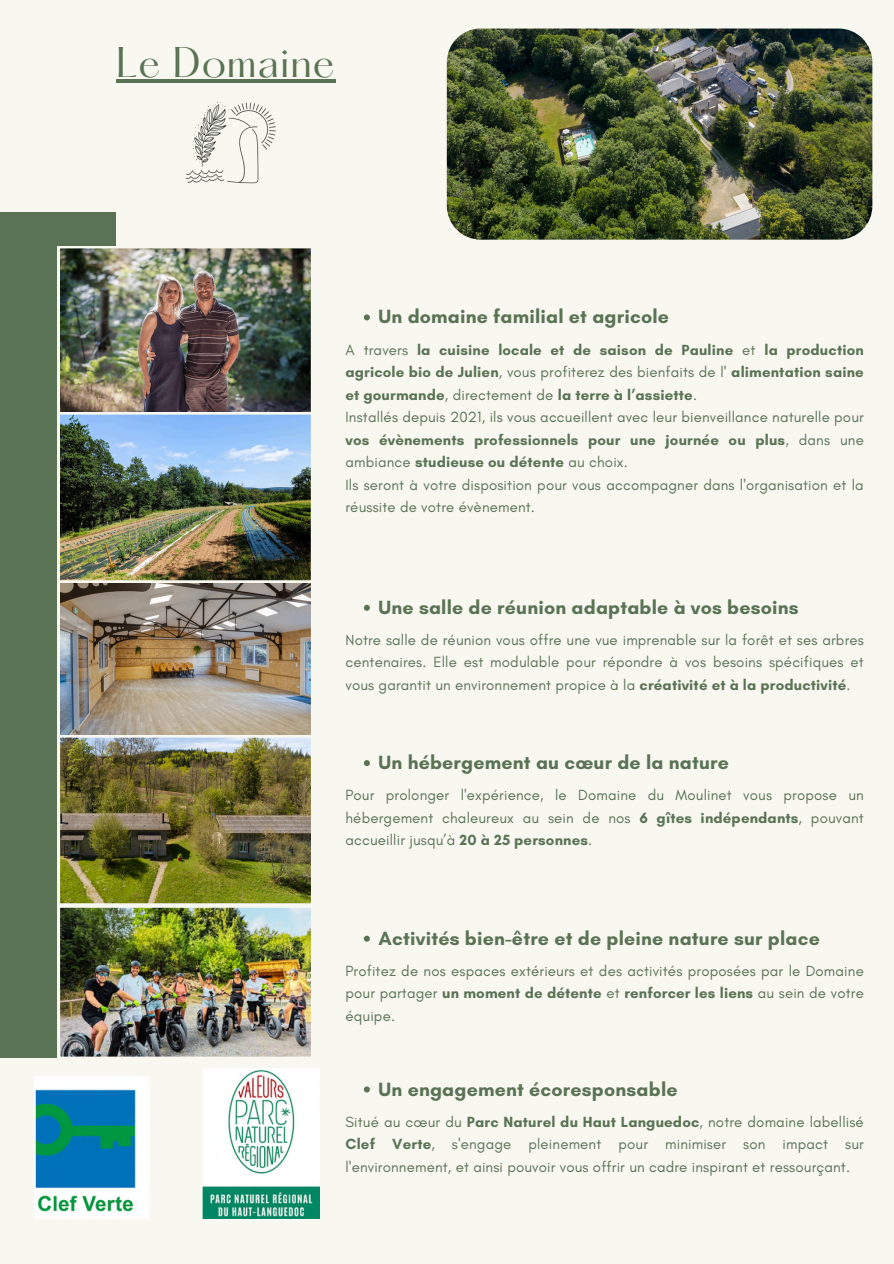
<style>
.page{position:relative;width:894px;height:1264px;background:#fff}
.page>*{position:absolute;margin:0;border:0;box-sizing:border-box;transform-origin:0 0}
.t1{font:37.5px "Hatton";letter-spacing:.02em;color:#5b7355}
.t2{font:700 19.5px "Glacial Indifference";letter-spacing:.01em;color:#5b7355}
.t3{font:15px/22.5px "Glacial Indifference";letter-spacing:.01em;color:#5b7355;text-align:justify}
.t4{font:700 15px/22.5px "Glacial Indifference";letter-spacing:.01em;color:#5b7355;text-align:justify}
.s1{font-weight:400}
.s2{font-weight:700}
</style>
<div class="page">
<div style="left:0;top:0;width:893px;height:1263px;background:#f8f8f1"></div>
<div style="left:0;top:212px;width:116px;height:845px;background:#5b7355"></div>
<img style="left:446px;top:29px;width:426px;height:211px">
<img style="left:35px;top:1068px;width:284px;height:150px">
<img style="left:185px;top:101px;width:91px;height:83px">
<img style="left:58px;top:246px;width:253px;height:811px">
<svg style="left:364px;top:314px;width:6px;height:6px"></svg>
<svg style="left:364px;top:605px;width:6px;height:6px"></svg>
<svg style="left:364px;top:760px;width:6px;height:6px"></svg>
<svg style="left:364px;top:935px;width:6px;height:6px"></svg>
<svg style="left:364px;top:1086px;width:6px;height:6px"></svg>
<hr style="left:116px;top:79px;width:219px;height:4px;background:#5b7355">
<p class="t1" style="left:116px;top:45px;width:220px">Le Domaine</p>
<p class="t2" style="left:378px;top:305px;width:292px">Un domaine familial et agricole</p>
<p class="t4" style="left:345px;top:338px;width:519px"><span class="s1">A travers</span> la cuisine locale et de saison de Pauline <span class="s1">et</span> la production agricole bio de Julien<span class="s1">, vous profiterez des bienfaits de l'</span> alimentation saine et gourmande<span class="s1">, directement de</span> la terre à l’assiette<span class="s1">.</span></p>
<p class="t3" style="left:345px;top:405px;width:519px">Installés depuis 2021, ils vous accueillent avec leur bienveillance naturelle pour <span class="s2">vos évènements professionnels pour une journée ou plus</span>, dans une ambiance <span class="s2">studieuse ou détente</span> au choix.</p>
<p class="t3" style="left:345px;top:473px;width:519px">Ils seront à votre disposition pour vous accompagner dans l'organisation et la réussite de votre évènement.</p>
<p class="t2" style="left:378px;top:595px;width:421px">Une salle de réunion adaptable à vos besoins</p>
<p class="t3" style="left:345px;top:628px;width:519px">Notre salle de réunion vous offre une vue imprenable sur la forêt et ses arbres centenaires. Elle est modulable pour répondre à vos besoins spécifiques et vous garantit un environnement propice à la <span class="s2">créativité et à la productivité</span>.</p>
<p class="t2" style="left:378px;top:750px;width:352px">Un hébergement au cœur de la nature</p>
<p class="t3" style="left:345px;top:783px;width:519px">Pour prolonger l'expérience, le Domaine du Moulinet vous propose un hébergement chaleureux au sein de nos <span class="s2">6 gîtes indépendants</span>, pouvant accueillir jusqu’à <span class="s2">20 à 25 personnes</span>.</p>
<p class="t2" style="left:378px;top:926px;width:442px">Activités bien-être et de pleine nature sur place</p>
<p class="t3" style="left:345px;top:959px;width:519px">Profitez de nos espaces extérieurs et des activités proposées par le Domaine pour partager <span class="s2">un moment de détente</span> et <span class="s2">renforcer les liens</span> au sein de votre équipe.</p>
<p class="t2" style="left:378px;top:1076px;width:300px">Un engagement écoresponsable</p>
<p class="t3" style="left:345px;top:1110px;width:519px">Situé au cœur du <span class="s2">Parc Naturel du Haut Languedoc</span>, notre domaine labellisé <span class="s2">Clef Verte</span>, s'engage pleinement pour minimiser son impact sur l'environnement, et ainsi pouvoir vous offrir un cadre inspirant et ressourçant.</p>
</div>
